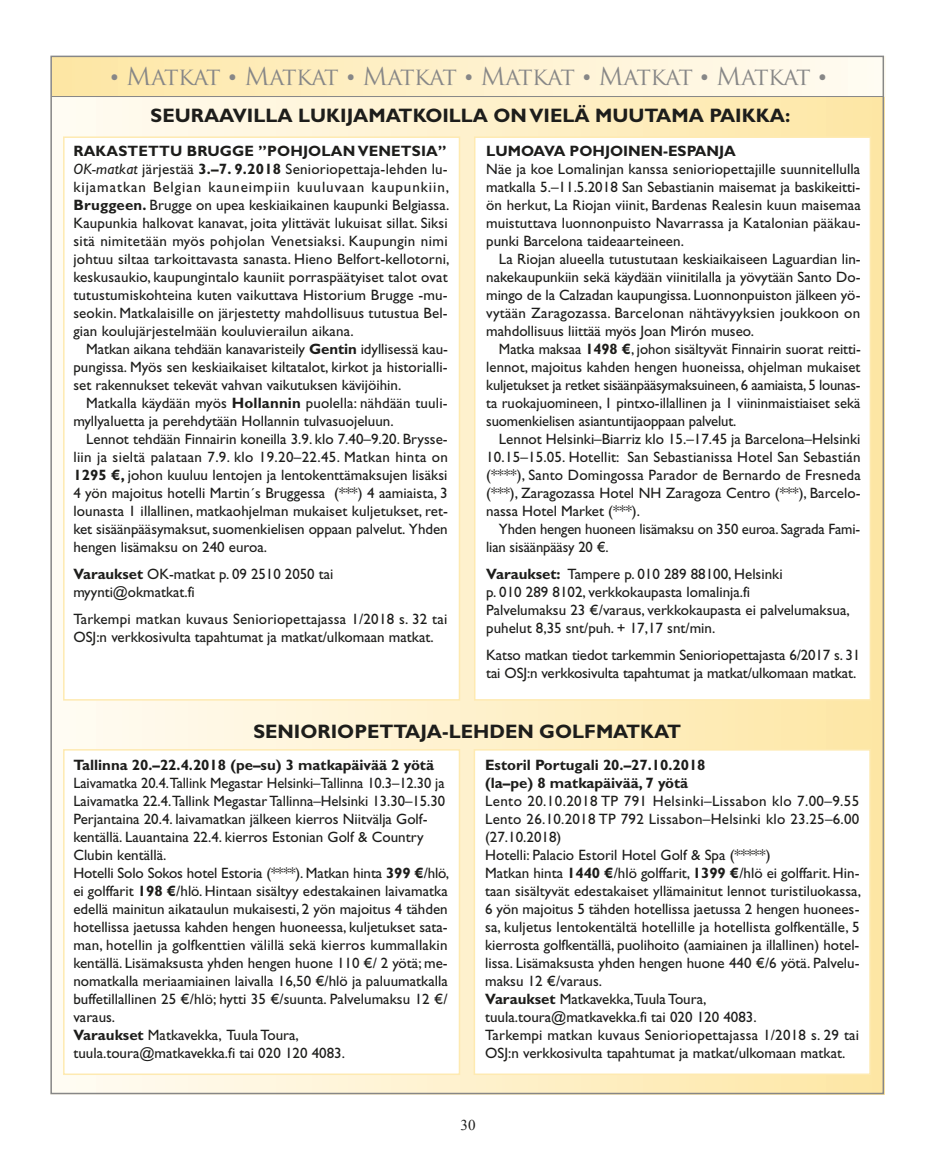
<style>
.page{position:relative;width:936px;height:1170px;background:#fff}
.page>*{position:absolute;margin:0;border:0;box-sizing:border-box;transform-origin:0 0}
.t1{font:24px "Trajan Pro";letter-spacing:-.025em;color:#878787}
.t2{font:700 19.5px "Gill Sans Std";color:#1d1d1b}
.t3{font:15px/18px "Gill Sans Std";color:#1d1d1b}
.t4{font:700 15px/18px "Gill Sans Std";color:#1d1d1b}
.t5{font:15px "Times New Roman";color:#1d1d1b}
.s1{font-family:"Myriad Pro";font-weight:600;font-size:37.5px}
.s2{font-weight:700}
.s3{font-style:italic}
</style>
<div class="page">
<div style="left:50px;top:57px;width:834px;height:1037px;background:linear-gradient(to right,#fffcf5,#fde6a5)"></div>
<div style="left:63px;top:749px;width:397px;height:325px;background:#fff;border:2px solid #feeab1"></div>
<div style="left:473px;top:749px;width:397px;height:325px;background:#fff;border:2px solid #feeab1"></div>
<div style="left:474px;top:136px;width:397px;height:564px;background:#fff;border:2px solid #feeab1"></div>
<div style="left:63px;top:136px;width:397px;height:564px;background:#fff;border:2px solid #feeab1"></div>
<div style="left:53px;top:56px;width:832px;height:40px;background:linear-gradient(to right,#fee7a4,#fefbf3)"></div>
<hr style="left:52px;top:96px;width:832px;height:1px;background:#878787">
<h1 class="t1" style="left:110px;top:61px;width:718px"><span class="s1">·</span> Matkat <span class="s1">·</span> Matkat <span class="s1">·</span> Matkat <span class="s1">·</span> Matkat <span class="s1">·</span> Matkat <span class="s1">·</span> Matkat <span class="s1">·</span></h1>
<h2 class="t2" style="left:151px;top:103px;width:641px">SEURAAVILLA LUKIJAMATKOILLA ON VIELÄ MUUTAMA PAIKKA:</h2>
<p class="t3" style="left:73px;top:142px;width:377px"><span class="s2">RAKASTETTU BRUGGE ”POHJOLAN VENETS IA” </span><span class="s3">OK-matkat</span> järjestää <span class="s2">3.–7. 9.2018</span> Senioriopettaja-lehden lu&shy;kijamatkan Belgian kauneimpiin kuuluvaan kaupunkiin, <span class="s2">BRUGGEEN.</span> Brugge on upea keskiaikainen kaupunki Belgiassa.<br>Kaupunkia halkovat kanavat, joita ylittävät lukuisat sillat. Siksi sitä nimitetään myös pohjolan Venetsiaksi. Kaupungin nimi johtuu siltaa tarkoittavasta sanasta. Hieno Belfort-kellotorni, keskusaukio, kaupungintalo kauniit porraspäätyiset talot ovat tutustumiskohteina kuten vaikuttava Historium Brugge -mu&shy;seokin. Matkalaisille on järjestetty mahdollisuus tutustua Bel&shy;gian koulujärjestelmään kouluvierailun aikana.</p>
<p class="t3" style="left:73px;top:340px;width:376px;text-align:justify;text-indent:13px">Matkan aikana tehdään kanavaristeily <span class="s2">GENTIN</span> idyllisessä kau&shy;pungissa. Myös sen keskiaikaiset kiltatalot, kirkot ja historialli&shy;set rakennukset tekevät vahvan vaikutuksen kävijöihin.</p>
<p class="t3" style="left:73px;top:394px;width:376px;text-indent:13px">Matkalla käydään myös <span class="s2">HOLLANNIN</span> puolella: nähdään tuuli&shy;myllyaluetta ja perehdytään Hollannin tulvasuojeluun.</p>
<p class="t3" style="left:73px;top:430px;width:376px;text-align:justify;text-indent:13px">Lennot tehdään Finnairin koneilla 3.9. klo 7.40–9.20. Brysse&shy;liin ja sieltä palataan 7.9. klo 19.20–22.45. Matkan hinta on <span class="s2">1295 €,</span> johon kuuluu lentojen ja lentokenttämaksujen lisäksi 4 yön majoitus hotelli Martin´s Bruggessa (***) 4 aamiaista, 3 lounasta 1 illallinen, matkaohjelman mukaiset kuljetukset, ret&shy;ket sisäänpääsymaksut, suomenkielisen oppaan palvelut. Yhden hengen lisämaksu on 240 euroa.</p>
<p class="t3" style="left:73px;top:565px;width:261px"><span class="s2">VARAUKSET</span> OK-matkat p. 09 2510 2050 tai myynti@okmatkat.fi</p>
<p class="t3" style="left:73px;top:610px;width:375px">Tarkempi matkan kuvaus Senioriopettajassa 1/2018 s. 32 tai<br>OSJ:n verkkosivulta tapahtumat ja matkat/ulkomaan matkat.</p>
<p class="t4" style="left:486px;top:141px;width:251px">LUMOAVA POHJOINEN-ESPANJA</p>
<p class="t3" style="left:486px;top:160px;width:376px;text-align:justify">Näe ja koe Lomalinjan kanssa senioriopettajille suunnitellulla matkalla 5.–11.5.2018 San Sebastianin maisemat ja baskikeitti&shy;ön herkut, La Riojan viinit, Bardenas Realesin kuun maisemaa muistuttava luonnonpuisto Navarrassa ja Katalonian pääkau&shy;punki Barcelona taideaarteineen.</p>
<p class="t3" style="left:486px;top:250px;width:376px;text-align:justify;text-indent:13px">La Riojan alueella tutustutaan keskiaikaiseen Laguardian lin&shy;nakekaupunkiin sekä käydään viinitilalla ja yövytään Santo Do&shy;mingo de la Calzadan kaupungissa. Luonnonpuiston jälkeen yö&shy;vytään Zaragozassa. Barcelonan nähtävyyksien joukkoon on mahdollisuus liittää myös Joan Mirón museo.</p>
<p class="t3" style="left:486px;top:340px;width:376px;text-align:justify;text-indent:13px">Matka maksaa <span class="s2">1498 €</span>, johon sisältyvät Finnairin suorat reitti&shy;lennot, majoitus kahden hengen huoneissa, ohjelman mukaiset kuljetukset ja retket sisäänpääsymaksuineen, 6 aamiaista, 5 lounas&shy;ta ruokajuomineen, 1 pintxo-illallinen ja 1 viininmaistiaiset sekä suomenkielisen asiantuntijaoppaan palvelut.</p>
<p class="t3" style="left:486px;top:430px;width:376px;text-align:justify;text-indent:13px">Lennot Helsinki–Biarriz klo 15.–17.45 ja Barcelona–Helsinki 10.15–15.05. Hotellit: San Sebastianissa Hotel San Sebastián (****), Santo Domingossa Parador de Bernardo de Fresneda (***), Zaragozassa Hotel NH Zaragoza Centro (***), Barcelo&shy;nassa Hotel Market (***).</p>
<p class="t3" style="left:486px;top:520px;width:375px;text-indent:13px">Yhden hengen huoneen lisämaksu on 350 euroa. Sagrada Fami&shy;lian sisäänpääsy 20 €.</p>
<p class="t3" style="left:486px;top:565px;width:365px"><span class="s2">VARAUKSET:</span> Tampere p. 010 289 88100, Helsinki<br>p. 010 289 8102, verkkokaupasta lomalinja.fi<br>Palvelumaksu 23 €/varaus, verkkokaupasta ei palvelumaksua, puhelut 8,35 snt/puh. + 17,17 snt/min.</p>
<p class="t3" style="left:486px;top:646px;width:375px">Katso matkan tiedot tarkemmin Senioriopettajasta 6/2017 s. 31 tai OSJ:n verkkosivulta tapahtumat ja matkat/ulkomaan matkat.</p>
<h2 class="t2" style="left:253px;top:719px;width:429px">SENIORIOPETTAJA-LEHDEN GOLFMATKAT</h2>
<p class="t4" style="left:73px;top:755px;width:362px">TALLINNA 20.–22.4.2018 (PE–SU) 3 MATKAPÄIVÄÄ 2 YÖTÄ</p>
<p class="t3" style="left:73px;top:774px;width:377px">Laivamatka 20.4.Tallink Megastar Helsinki–Tallinna 10.3–12.30 ja Laivamatka 22.4.Tallink Megastar Tallinna–Helsinki 13.30–15.30<br>Perjantaina 20.4. laivamatkan jälkeen kierros Niitvälja Golf&shy;kentällä. Lauantaina 22.4. kierros Estonian Golf &amp; Country Clubin kentällä.<br>Hotelli Solo Sokos hotel Estoria (****). Matkan hinta <span class="s2">399 €</span>/hlö, ei golffarit <span class="s2">198 €</span>/hlö. Hintaan sisältyy edestakainen laivamatka edellä mainitun aikataulun mukaisesti, 2 yön majoitus 4 tähden hotellissa jaetussa kahden hengen huoneessa, kuljetukset sata&shy;man, hotellin ja golfkenttien välillä sekä kierros kummallakin kentällä. Lisämaksusta yhden hengen huone 110 €/ 2 yötä; me&shy;nomatkalla meriaamiainen laivalla 16,50 €/hlö ja paluumatkalla buffetillallinen 25 €/hlö; hytti 35 €/suunta. Palvelumaksu 12 €/ varaus.<br><span class="s2">VARAUKSET</span> Matkavekka, Tuula Toura, tuula.toura@matkavekka.fi tai 020 120 4083.</p>
<p class="t4" style="left:485px;top:755px;width:222px">ESTORIL PORTUGALI 20.–27.10.2018 (LA–PE) 8 MATKAPÄIVÄÄ, 7 YÖTÄ</p>
<p class="t3" style="left:485px;top:792px;width:377px">Lento 20.10.2018 TP 791 Helsinki–Lissabon klo 7.00–9.55<br>Lento 26.10.2018 TP 792 Lissabon–Helsinki klo 23.25–6.00 (27.10.2018)<br>Hotelli: Palacio Estoril Hotel Golf &amp; Spa (*****)<br>Matkan hinta <span class="s2">1440 €</span>/hlö golffarit, <span class="s2">1399 €</span>/hlö ei golffarit. Hin&shy;taan sisältyvät edestakaiset yllämainitut lennot turistiluokassa, 6 yön majoitus 5 tähden hotellissa jaetussa 2 hengen huonees&shy;sa, kuljetus lentokentältä hotellille ja hotellista golfkentälle, 5 kierrosta golfkentällä, puolihoito (aamiainen ja illallinen) hotel&shy;lissa. Lisämaksusta yhden hengen huone 440 €/6 yötä. Palvelu&shy;maksu 12 €/varaus.<br><span class="s2">VARAUKSET</span> Matkavekka,Tuula Toura, tuula.toura@matkavekka.fi tai 020 120 4083.<br>Tarkempi matkan kuvaus Senioriopettajassa 1/2018 s. 29 tai OSJ:n verkkosivulta tapahtumat ja matkat/ulkomaan matkat.</p>
<p class="t5" style="left:460px;top:1115px;width:16px">30</p>
</div>
